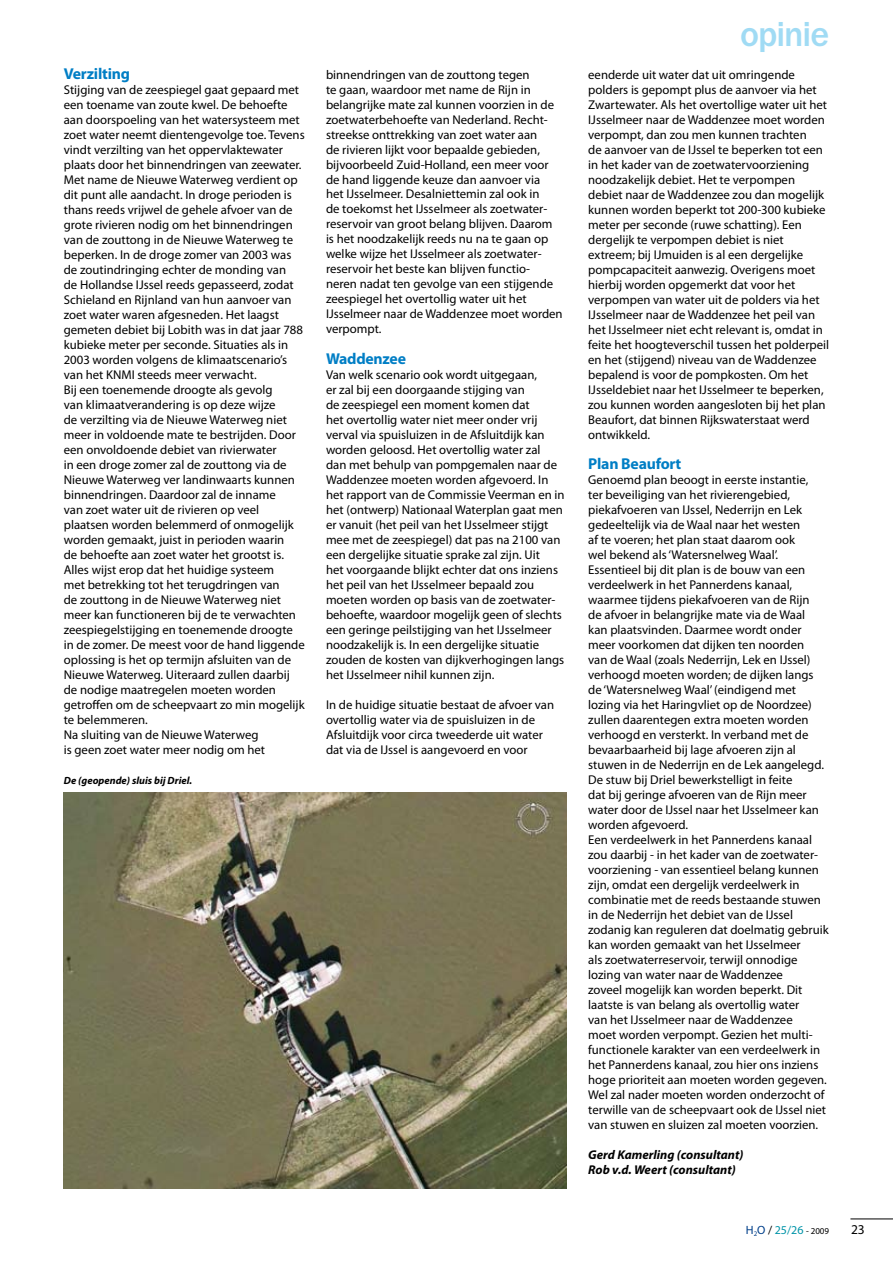
<style>
.page{position:relative;width:893px;height:1263px;background:#fff}
.page>*{position:absolute;margin:0;border:0;box-sizing:border-box;transform-origin:0 0}
.t1{font:500 36px "ITC Franklin Gothic Std";letter-spacing:-.03em;color:#a0dbf4}
.t2{font:700 15.75px "Myriad Pro";letter-spacing:-.015em;color:#007ec5}
.t3{font:13.5px "Myriad Pro";color:#000}
.t4{font:12.75px/15px "Myriad Pro";color:#000}
.t5{font:italic 700 12.75px/15px "Myriad Pro";color:#000}
.t6{font:12px "Myriad Pro";color:#0094a8}
.t7{font:italic 700 10.5px "Myriad Pro";color:#000}
.s1{color:#003f8a}
.s2{color:#000}
.s3{font-size:9px;color:#000}
</style>
<div class="page">
<hr style="left:850px;top:1219px;width:43px;height:1px;background:#000">
<img style="left:64px;top:792px;width:503px;height:397px">
<p class="t2" style="left:64px;top:65px;width:68px">Verzilting</p>
<p class="t4" style="left:64px;top:82px;width:242px">Stijging van de zeespiegel gaat gepaard met een toename van zoute kwel. De behoefte aan doorspoeling van het watersysteem met zoet water neemt dientengevolge toe. Tevens vindt verzilting van het oppervlaktewater plaats door het binnendringen van zeewater.<br>Met name de N ieuwe Waterweg verdient op dit punt alle aandacht. I n droge perioden is thans reeds vrijwel de gehele afvoer van de grote rivieren nodig om het binnendringen van de zouttong in de N ieuwe Waterweg te beperken. I n de droge zomer van 2003 was de zoutindringing echter de monding van<br>de Hollandse IJssel reeds gepasseerd, zodat Schieland en Rijnland van hun aanvoer van zoet water waren afgesneden. Het laagst gemeten debiet bij Lobith was in dat jaar 788 kubieke meter per seconde. Situaties als in 2003 worden volgens de klimaatscenario’s van het KNMI steeds meer verwacht.<br>Bij een toenemende droogte als gevolg<br>van klimaatverandering is op deze wijze<br>de verzilting via de N ieuwe Waterweg niet meer in voldoende mate te bestrijden. Door een onvoldoende debiet van rivierwater<br>in een droge zomer zal de zouttong via de<br>N ieuwe Waterweg ver landinwaarts kunnen binnendringen. Daardoor zal de inname<br>van zoet water uit de rivieren op veel plaatsen worden belemmerd of onmogelijk worden gemaakt, juist in perioden waarin<br>de behoefte aan zoet water het grootst is.<br>Alles wijst erop dat het huidige systeem<br>met betrekking tot het terugdringen van<br>de zouttong in de N ieuwe Waterweg niet meer kan functioneren bij de te verwachten zeespiegelstijging en toenemende droogte in de zomer. De meest voor de hand liggende oplossing is het op termijn afsluiten van de<br>N ieuwe Waterweg. Uiteraard zullen daarbij de nodige maatregelen moeten worden getroffen om de scheepvaart zo min mogelijk te belemmeren.<br>Na sluiting van de N ieuwe Waterweg<br>is geen zoet water meer nodig om het</p>
<p class="t7" style="left:64px;top:774px;width:130px">De (geopende) sluis bij Driel.</p>
<p class="t4" style="left:326px;top:67px;width:238px">binnendringen van de zouttong tegen<br>te gaan, waardoor met name de Rijn in belangrijke mate zal kunnen voorzien in de zoetwaterbehoefte van Nederland. Recht&shy;streekse onttrekking van zoet water aan<br>de rivieren lijkt voor bepaalde gebieden, bijvoorbeeld Zuid-Holland, een meer voor de hand liggende keuze dan aanvoer via<br>het IJsselmeer. Desalniettemin zal ook in<br>de toekomst het IJ sselmeer als zoetwater&shy;reservoir van groot belang blijven. Daarom is het noodzakelijk reeds nu na te gaan op welke wijze het IJ sselmeer als zoetwater&shy;reservoir het beste kan blijven functio&shy;neren nadat ten gevolge van een stijgende zeespiegel het overtollig water uit het IJsselmeer naar de Waddenzee moet worden verpompt.</p>
<p class="t2" style="left:326px;top:350px;width:81px">Waddenzee</p>
<p class="t4" style="left:326px;top:367px;width:240px">Van welk scenario ook wordt uitgegaan,<br>er zal bij een doorgaande stijging van<br>de zeespiegel een moment komen dat<br>het overtollig water niet meer onder vrij verval via spuisluizen in de Afsluitdijk kan worden geloosd. Het overtollig water zal<br>dan met behulp van pompgemalen naar de Waddenzee moeten worden afgevoerd. I n het rapport van de Commissie Veerman en in het (ontwerp) Nationaal Waterplan gaat men er vanuit (het peil van het IJsselmeer stijgt mee met de zeespiegel) dat pas na 2100 van een dergelijke situatie sprake zal zijn. Uit<br>het voorgaande blijkt echter dat ons inziens het peil van het IJsselmeer bepaald zou moeten worden op basis van de zoetwater&shy;behoefte, waardoor mogelijk geen of slechts een geringe peilstijging van het IJsselmeer noodzakelijk is. I n een dergelijke situatie zouden de kosten van dijkverhogingen langs het IJsselmeer nihil kunnen zijn.</p>
<p class="t4" style="left:326px;top:697px;width:230px">I n de huidige situatie bestaat de afvoer van overtollig water via de spuisluizen in de Afsluitdijk voor circa tweederde uit water dat via de IJssel is aangevoerd en voor</p>
<h1 class="t1" style="left:740px;top:14px;width:90px">opinie</h1>
<p class="t4" style="left:588px;top:67px;width:242px">eenderde uit water dat uit omringende polders is gepompt plus de aanvoer via het Zwartewater. Als het overtollige water uit het IJsselmeer naar de Waddenzee moet worden verpompt, dan zou men kunnen trachten<br>de aanvoer van de IJssel te beperken tot een in het kader van de zoetwatervoorziening noodzakelijk debiet. Het te verpompen debiet naar de Waddenzee zou dan mogelijk kunnen worden beperkt tot 200-300 kubieke meter per seconde (ruwe schatting). Een dergelijk te verpompen debiet is niet extreem; bij IJ muiden is al een dergelijke pompcapaciteit aanwezig. Overigens moet hierbij worden opgemerkt dat voor het verpompen van water uit de polders via het IJsselmeer naar de Waddenzee het peil van het IJsselmeer niet echt relevant is, omdat in feite het hoogteverschil tussen het polderpeil en het (stijgend) niveau van de Waddenzee bepalend is voor de pompkosten. Om het IJsseldebiet naar het IJsselmeer te beperken, zou kunnen worden aangesloten bij het plan Beaufort, dat binnen Rijkswaterstaat werd ontwikkeld.</p>
<p class="t2" style="left:588px;top:455px;width:95px">Plan Beaufort</p>
<p class="t4" style="left:588px;top:472px;width:242px">Genoemd plan beoogt in eerste instantie,<br>ter beveiliging van het rivierengebied, piekafvoeren van IJssel, Nederrijn en Lek gedeeltelijk via de Waal naar het westen<br>af te voeren; het plan staat daarom ook<br>wel bekend als ‘Watersnelweg Waal’.<br>Essentieel bij dit plan is de bouw van een verdeelwerk in het Pannerdens kanaal, waarmee tijdens piekafvoeren van de Rijn<br>de afvoer in belangrijke mate via de Waal<br>kan plaatsvinden. Daarmee wordt onder meer voorkomen dat dijken ten noorden<br>van de Waal (zoals Nederrijn, Lek en IJssel) verhoogd moeten worden; de dijken langs de ‘Watersnelweg Waal’ (eindigend met lozing via het Haringvliet op de Noordzee) zullen daarentegen extra moeten worden verhoogd en versterkt. I n verband met de bevaarbaarheid bij lage afvoeren zijn al stuwen in de Nederrijn en de Lek aangelegd.<br>De stuw bij Driel bewerkstelligt in feite<br>dat bij geringe afvoeren van de Rijn meer water door de IJssel naar het IJsselmeer kan worden afgevoerd.<br>Een verdeelwerk in het Pannerdens kanaal zou daarbij - in het kader van de zoetwater&shy;voorziening - van essentieel belang kunnen zijn, omdat een dergelijk verdeelwerk in combinatie met de reeds bestaande stuwen in de Nederrijn het debiet van de IJssel zodanig kan reguleren dat doelmatig gebruik kan worden gemaakt van het IJsselmeer<br>als zoetwaterreservoir, terwijl onnodige lozing van water naar de Waddenzee<br>zoveel mogelijk kan worden beperkt. Dit laatste is van belang als overtollig water<br>van het IJsselmeer naar de Waddenzee<br>moet worden verpompt. Gezien het multi&shy;functionele karakter van een verdeelwerk in het Pannerdens kanaal, zou hier ons inziens hoge prioriteit aan moeten worden gegeven.<br>Wel zal nader moeten worden onderzocht of terwille van de scheepvaart ook de IJssel niet van stuwen en sluizen zal moeten voorzien.</p>
<p class="t5" style="left:588px;top:1147px;width:157px">Gerd Kamerling (consultant)<br>Rob v.d. Weert (consultant)</p>
<p class="t6" style="left:746px;top:1223px;width:85px"><span class="s1">H</span> <sub>2</sub><span class="s1">O</span> <span class="s2">/</span> 25/26 <span class="s3">- 2009</span></p>
<p class="t3" style="left:851px;top:1222px;width:15px">23</p>
</div>
